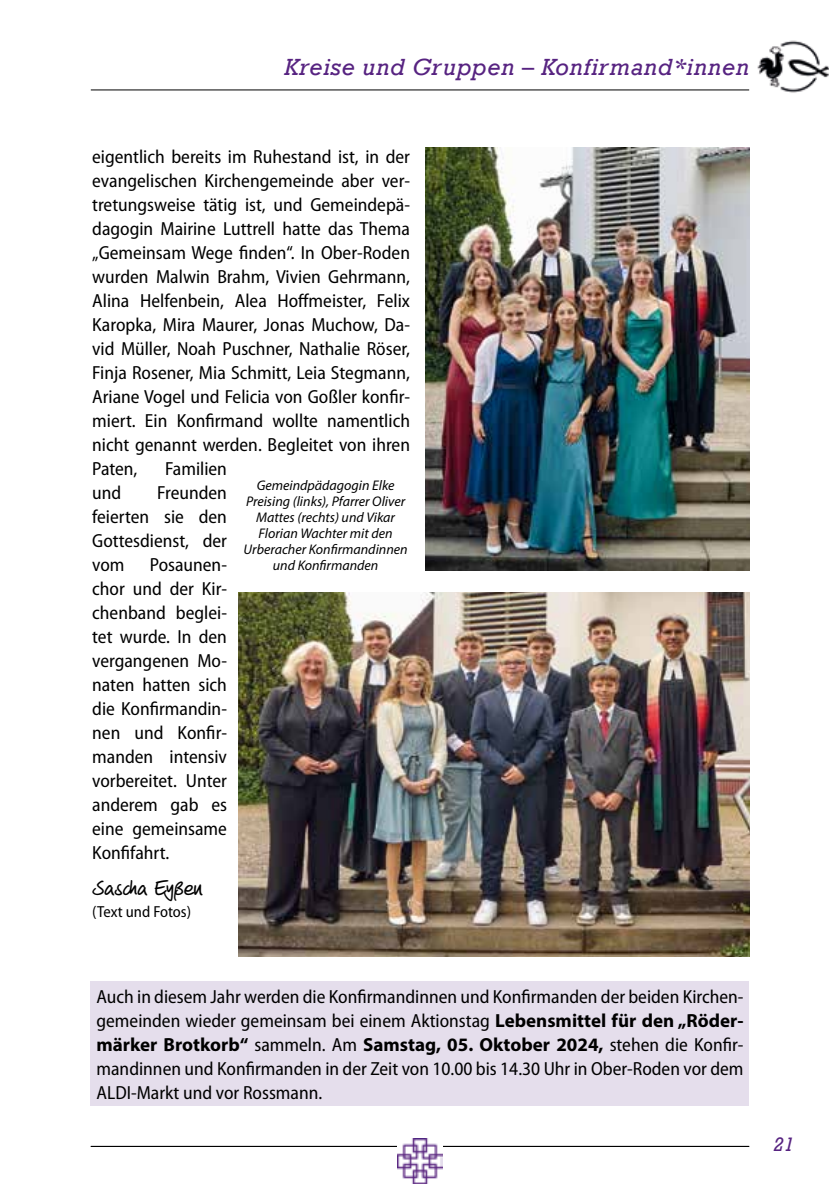
<style>
.page{position:relative;width:840px;height:1191px;background:#fff}
.page>*{position:absolute;margin:0;border:0;box-sizing:border-box;transform-origin:0 0}
.t1{font:italic 24px "Rockwell";letter-spacing:.03em;color:#572381}
.t2{font:22px "Veneto Handwriting Pro";color:#000}
.t3{font:italic 20px "Rockwell";color:#572381}
.t4{font:semi-condensed 19px/24px "Myriad Pro";color:#000;text-align:justify}
.t5{font:semi-condensed 16px "Myriad Pro";color:#000}
.t6{font:italic 14px/16px "Myriad Pro";color:#000;text-align:center}
.s1{font-weight:700;font-stretch:normal}
</style>
<div class="page">
<hr style="left:91px;top:89px;width:657px;height:1px;background:#000">
<hr style="left:91px;top:1145px;width:657px;height:1px;background:#000">
<img style="left:757px;top:40px;width:71px;height:53px">
<img style="left:397px;top:1138px;width:45px;height:45px">
<img style="left:425px;top:148px;width:323px;height:423px">
<img style="left:238px;top:592px;width:510px;height:364px">
<div style="left:91px;top:981px;width:657px;height:125px;background:#e5deec"></div>
<p class="t1" style="left:284px;top:53px;width:466px">Kreise und Gruppen – Konfirmand*innen</p>
<p class="t4" style="left:92px;top:144px;width:319px">eigentlich bereits im Ruhestand ist, in der evangelischen Kirchengemeinde aber ver&shy;tretungsweise tätig ist, und Gemeindepä&shy;dagogin Mairine Luttrell hatte das Thema „Gemeinsam Wege finden“. In Ober-Roden wurden Malwin Brahm, Vivien Gehrmann, Alina Helfenbein, Alea Hoffmeister, Felix Karopka, Mira Maurer, Jonas Muchow, Da&shy;vid Müller, Noah Puschner, Nathalie Röser, Finja Rosener, Mia Schmitt, Leia Stegmann, Ariane Vogel und Felicia von Goßler konfir&shy;miert. Ein Konfirmand wollte namentlich nicht genannt werden. Begleitet von ihren Paten,</p>
<p class="t4" style="left:165px;top:456px;width:63px">Familien</p>
<p class="t4" style="left:92px;top:480px;width:136px;text-indent:65px">Freunden feierten sie den Gottesdienst, der vom</p>
<p class="t4" style="left:92px;top:480px;width:31px">und</p>
<p class="t4" style="left:92px;top:552px;width:136px;text-indent:58px">Posaunen&shy;chor und der Kir&shy;chenband beglei&shy;tet wurde. In den vergangenen Mo&shy;naten hatten sich die Konfirmandin&shy;nen und Konfir&shy;manden intensiv vorbereitet. Unter anderem gab es eine gemeinsame Konfifahrt.</p>
<p class="t2" style="left:92px;top:876px;width:112px">Sascha Eyßen</p>
<p class="t5" style="left:92px;top:902px;width:100px">(Text und Fotos)</p>
<p class="t6" style="left:243px;top:477px;width:165px">Gemeindpädagogin Elke<br>Preising (links), Pfarrer Oliver<br>Mattes (rechts) und Vikar<br>Florian Wachter mit den<br>Urberacher Konfirmandinnen und Konfirmanden</p>
<p class="t4" style="left:96px;top:984px;width:648px">Auch in diesem Jahr werden die Konfirmandinnen und Konfirmanden der beiden Kirchen&shy;gemeinden wieder gemeinsam bei einem Aktionstag <span class="s1">Lebensmittel für den „Röder&shy;märker Brotkorb“</span> sammeln. Am <span class="s1">Samstag, 05. Oktober 2024,</span> stehen die Konfir&shy;mandinnen und Konfirmanden in der Zeit von 10.00 bis 14.30 Uhr in Ober-Roden vor dem ALDI-Markt und vor Rossmann.</p>
<p class="t3" style="left:772px;top:1132px;width:23px">21</p>
</div>
